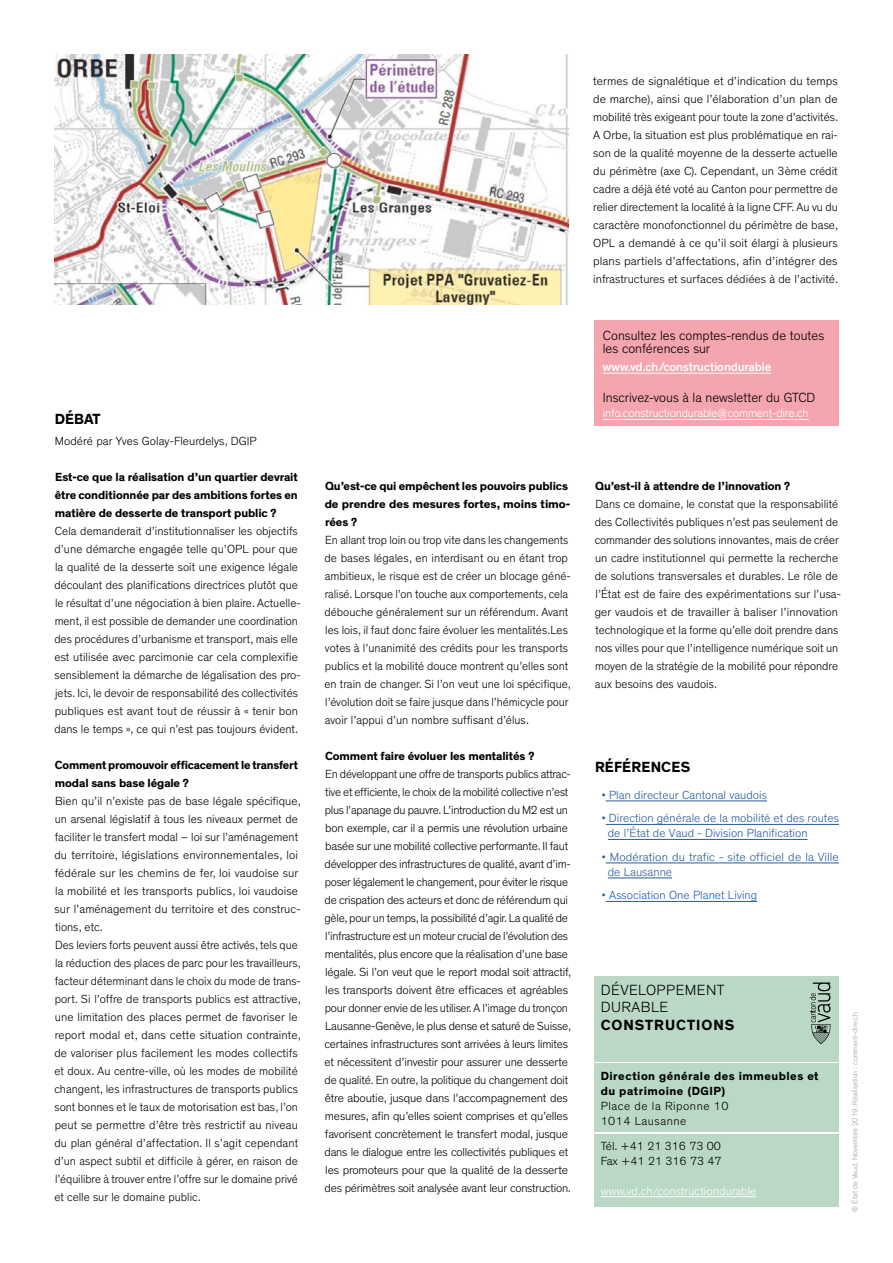
<style>
.page{position:relative;width:893px;height:1263px;background:#fff}
.page>*{position:absolute;margin:0;border:0;box-sizing:border-box;transform-origin:0 0}
.t1{font:300 15px/17.9px "Theinhardt";letter-spacing:.03em;color:#000}
.t2{font:700 15px "Theinhardt";letter-spacing:.02em;color:#000}
.t3{font:700 15px "Theinhardt";letter-spacing:.06em;color:#000}
.t4{font:300 13.5px/13.5px "Theinhardt";color:#000}
.t5{font:500 12.75px "Theinhardt";letter-spacing:-.01em;color:#fff}
.t6{font:300 12px/18px "Theinhardt";color:#000}
.t7{font:300 12px/18px "Theinhardt";letter-spacing:-.02em;color:#000}
.t8{font:300 12px/18px "Theinhardt";color:#000;scale:.96 1}
.t9{font:700 12px/18px "Theinhardt";letter-spacing:-.01em;color:#000}
.t10{font:300 12px/15px "Theinhardt";color:#275b9b}
.t11{font:300 12px "Theinhardt";letter-spacing:-.01em;color:#fff}
.t12{font:700 12px/15px "Theinhardt";letter-spacing:.04em;color:#000}
.t13{font:300 12px/15px "Theinhardt";letter-spacing:.04em;color:#000}
.t14{font:300 7.5px "Theinhardt";color:#9d9d9c}
</style>
<div class="page">
<div style="left:594px;top:976px;width:245px;height:85px;background:#bad8c5"></div>
<div style="left:594px;top:1064px;width:245px;height:68px;background:#bad8c5"></div>
<div style="left:594px;top:1134px;width:245px;height:73px;background:#bad8c5"></div>
<hr style="left:601px;top:1196px;width:155px;height:1px;background:#fff">
<svg style="left:809px;top:982px;width:21px;height:62px"></svg>
<hr style="left:606px;top:801px;width:161px;height:1px;background:#275b9b">
<hr style="left:606px;top:824px;width:233px;height:1px;background:#275b9b">
<hr style="left:608px;top:839px;width:200px;height:1px;background:#275b9b">
<hr style="left:606px;top:863px;width:233px;height:1px;background:#275b9b">
<hr style="left:608px;top:878px;width:64px;height:1px;background:#275b9b">
<hr style="left:606px;top:901px;width:151px;height:1px;background:#275b9b">
<div style="left:594px;top:320px;width:245px;height:106px;background:#f4a5ae"></div>
<hr style="left:603px;top:373px;width:168px;height:1px;background:#fff">
<hr style="left:603px;top:419px;width:206px;height:1px;background:#fff">
<img style="left:54px;top:54px;width:515px;height:251px">
<p class="t2" style="left:55px;top:410px;width:47px">DÉBAT</p>
<p class="t6" style="left:55px;top:432px;width:204px">Modéré par Yves Golay-Fleurdelys, DGIP</p>
<p class="t9" style="left:55px;top:468px;width:245px;text-align:justify">Est-ce que la réalisation d’un quartier devrait être conditionnée par des ambitions fortes en matière de desserte de transport public ?</p>
<p class="t6" style="left:54px;top:522px;width:248px">Cela demanderait d’institutionnaliser les objectifs d’une démarche engagée telle qu’OPL pour que la qualité de la desserte soit une exigence légale découlant des planifications directrices plutôt que le résultat d’une négociation à bien plaire. Actuelle&shy;ment, il est possible de demander une coordination des procédures d’urbanisme et transport, mais elle est utilisée avec parcimonie car cela complexifie sensiblement la démarche de légalisation des pro&shy;jets. Ici, le devoir de responsabilité des collectivités publiques est avant tout de réussir à « tenir bon dans le temps », ce qui n’est pas toujours évident.</p>
<p class="t9" style="left:55px;top:756px;width:245px">Comment promouvoir efficacement le transfert modal sans base légale ?</p>
<p class="t6" style="left:54px;top:792px;width:248px">Bien qu’il n’existe pas de base légale spécifique, un arsenal législatif à tous les niveaux permet de faciliter le transfert modal – loi sur l’aménagement du territoire, législations environnementales, loi fédérale sur les chemins de fer, loi vaudoise sur la mobilité et les transports publics, loi vaudoise sur l’aménagement du territoire et des construc&shy;tions, etc.<br>Des leviers forts peuvent aussi être activés, tels que la réduction des places de parc pour les travailleurs, facteur déterminant dans le choix du mode de trans&shy;port. Si l’offre de transports publics est attractive, une limitation des places permet de favoriser le report modal et, dans cette situation contrainte, de valoriser plus facilement les modes collectifs et doux. Au centre-ville, où les modes de mobilité changent, les infrastructures de transports publics sont bonnes et le taux de motorisation est bas, l’on peut se permettre d’être très restrictif au niveau du plan général d’affectation. Il s’agit cependant d’un aspect subtil et difficile à gérer, en raison de l’équilibre à trouver entre l’offre sur le domaine privé et celle sur le domaine public.</p>
<p class="t6" style="left:593px;top:72px;width:247px;text-align:justify">termes de signalétique et d’indication du temps de marche), ainsi que l’élaboration d’un plan de mobilité très exigeant pour toute la zone d’activités.<br>A Orbe, la situation est plus problématique en rai&shy;son de la qualité moyenne de la desserte actuelle du périmètre (axe C). Cependant, un 3ème crédit cadre a déjà été voté au Canton pour permettre de relier directement la localité à la ligne CFF. Au vu du caractère monofonctionnel du périmètre de base, OPL a demandé à ce qu’il soit élargi à plusieurs plans partiels d’affectations, afin d’intégrer des infrastructures et surfaces dédiées à de l’activité.</p>
<p class="t4" style="left:603px;top:329px;width:223px">Consultez les comptes-rendus de toutes les conférences sur</p>
<p class="t5" style="left:603px;top:359px;width:170px">www.vd.ch/constructiondurable</p>
<p class="t4" style="left:603px;top:391px;width:214px">Inscrivez-vous à la newsletter du GTCD</p>
<p class="t11" style="left:603px;top:406px;width:207px">info.constructiondurable@comment-dire.ch</p>
<p class="t9" style="left:325px;top:477px;width:247px">Qu’est-ce qui empêchent les pouvoirs publics de prendre des mesures fortes, moins timo&shy;rées ?</p>
<p class="t8" style="left:324px;top:531px;width:258px">En allant trop loin ou trop vite dans les changements de bases légales, en interdisant ou en étant trop ambitieux, le risque est de créer un blocage géné&shy;ralisé. Lorsque l’on touche aux comportements, cela débouche généralement sur un référendum. Avant les lois, il faut donc faire évoluer les mentalités.Les votes à l’unanimité des crédits pour les transports publics et la mobilité douce montrent qu’elles sont en train de changer. Si l’on veut une loi spécifique, l’évolution doit se faire jusque dans l’hémicycle pour avoir l’appui d’un nombre suffisant d’élus.</p>
<p class="t9" style="left:325px;top:747px;width:211px">Comment faire évoluer les mentalités ?</p>
<p class="t7" style="left:324px;top:765px;width:248px">En développant une offre de transports publics attrac&shy;tive et efficiente, le choix de la mobilité collective n’est plus l’apanage du pauvre. L’introduction du M2 est un bon exemple, car il a permis une révolution urbaine basée sur une mobilité collective performante. Il faut développer des infrastructures de qualité, avant d’im&shy;poser légalement le changement, pour éviter le risque de crispation des acteurs et donc de référendum qui gèle, pour un temps, la possibilité d’agir. La qualité de l’infrastructure est un moteur crucial de l’évolution des mentalités, plus encore que la réalisation d’une base légale. Si l’on veut que le report modal soit attractif, les transports doivent être efficaces et agréables pour donner envie de les utiliser. A l’image du tronçon Lausanne-Genève, le plus dense et saturé de Suisse, certaines infrastructures sont arrivées à leurs limites et nécessitent d’investir pour assurer une desserte de qualité. En outre, la politique du changement doit être aboutie, jusque dans l’accompagnement des mesures, afin qu’elles soient comprises et qu’elles favorisent concrètement le transfert modal, jusque dans le dialogue entre les collectivités publiques et les promoteurs pour que la qualité de la desserte des périmètres soit analysée avant leur construction.</p>
<p class="t9" style="left:595px;top:477px;width:197px">Qu’est-il à attendre de l’innovation ?</p>
<p class="t6" style="left:595px;top:495px;width:248px">Dans ce domaine, le constat que la responsabilité des Collectivités publiques n’est pas seulement de commander des solutions innovantes, mais de créer un cadre institutionnel qui permette la recherche de solutions transversales et durables. Le rôle de l’État est de faire des expérimentations sur l’usa&shy;ger vaudois et de travailler à baliser l’innovation technologique et la forme qu’elle doit prendre dans nos villes pour que l’intelligence numérique soit un moyen de la stratégie de la mobilité pour répondre aux besoins des vaudois.</p>
<p class="t2" style="left:595px;top:758px;width:97px">RÉFÉRENCES</p>
<p class="t10" style="left:602px;top:787px;width:167px">• Plan directeur Cantonal vaudois</p>
<p class="t10" style="left:608px;top:811px;width:233px;text-indent:-6px">• Direction générale de la mobilité et des routes de l’État de Vaud - Division Planification</p>
<p class="t10" style="left:608px;top:849px;width:233px;text-indent:-6px">• Modération du trafic - site officiel de la Ville de Lausanne</p>
<p class="t10" style="left:602px;top:888px;width:157px">• Association One Planet Living</p>
<p class="t1" style="left:601px;top:981px;width:125px">DÉVELOPPEMENT<br>DURABLE</p>
<p class="t3" style="left:601px;top:1016px;width:135px">CONSTRUCTIONS</p>
<p class="t12" style="left:601px;top:1068px;width:219px">Direction générale des immeubles et du patrimoine (DGIP)</p>
<p class="t13" style="left:601px;top:1098px;width:129px">Place de la Riponne 10<br>1014 Lausanne</p>
<p class="t6" style="left:601px;top:1139px;width:122px;line-height:15px">Tél. +41 21 316 73 00<br>Fax +41 21 316 73 47</p>
<p class="t11" style="left:601px;top:1184px;width:157px">www.vd.ch/constructiondurable</p>
<p class="t14" style="left:851px;top:1211px;width:201px;rotate:-90deg">© État de Vaud. Novembre 2019. Réalisation : comment-dire.ch</p>
</div>
